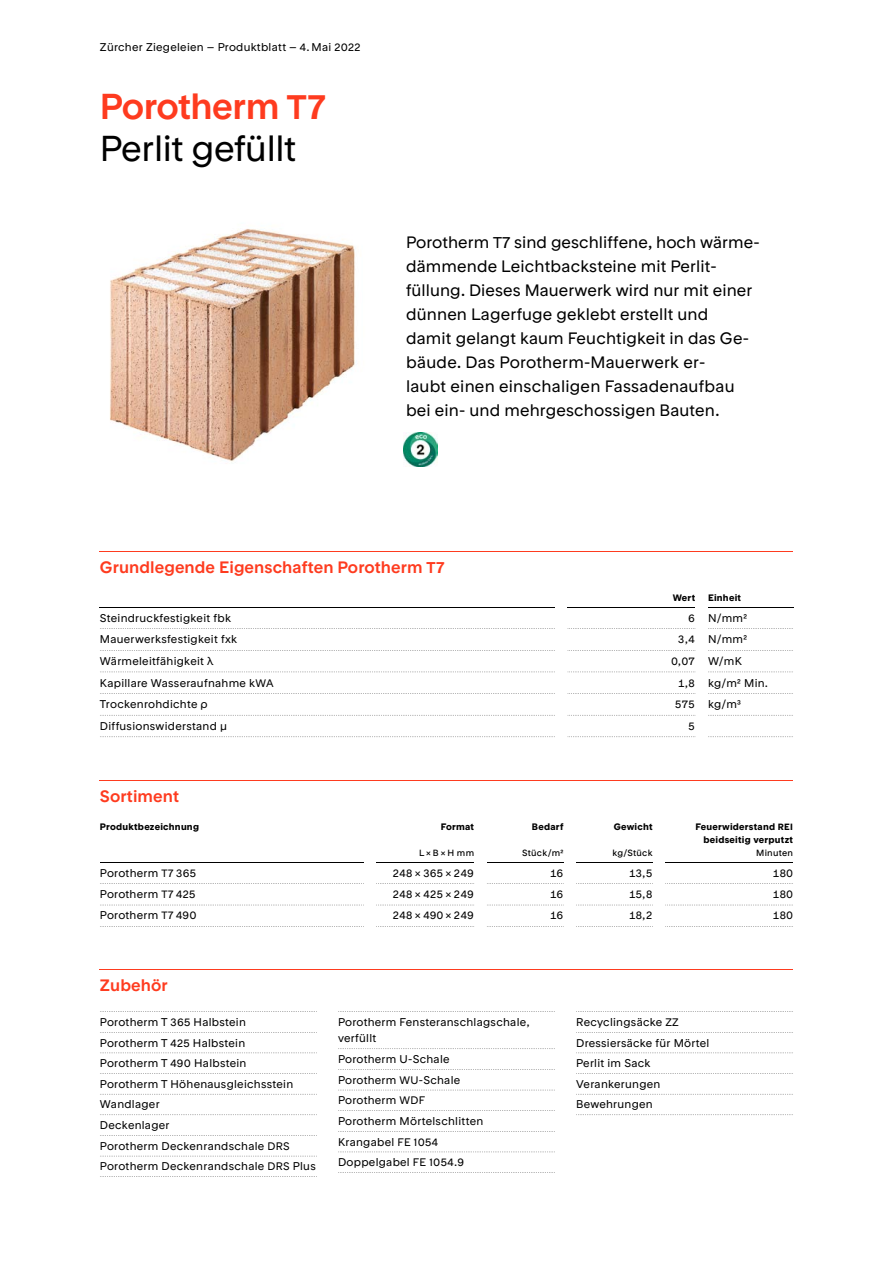
<style>
.page{position:relative;width:893px;height:1263px;background:#fff}
.page>*{position:absolute;margin:0;border:0;box-sizing:border-box;transform-origin:0 0}
.t1{font:36px/42px "RT Rondelle";letter-spacing:-.01em;color:#000}
.t2{font:16.5px/24px "RT Rondelle";letter-spacing:.01em;color:#000}
.t3{font:500 16.5px "RT Rondelle";letter-spacing:.005em;color:#fe3b1f}
.t4{font:11.25px/20.7px "RT Rondelle";letter-spacing:.025em;color:#000}
.t5{font:700 9.3px/13.5px "RT Rondelle";letter-spacing:.025em;color:#000;text-align:right}
.t6{font:9px "RT Rondelle";letter-spacing:.03em;color:#000}
.s1{font-weight:500;color:#fe3b1f}
.s2{font-weight:500;font-size:34.05px;color:#fe3b1f}
.s3{font-size:15.6px}
.s4{font-size:10.95px}
.s5{font-size:9.15px}
.s6{font-size:10.65px}
</style>
<div class="page">
<hr style="left:100px;top:780px;width:693px;height:1px;background:#fe3b1f">
<svg style="left:487px;top:883px;width:76px;height:1px"></svg>
<svg style="left:487px;top:905px;width:75px;height:1px"></svg>
<svg style="left:487px;top:926px;width:76px;height:1px"></svg>
<hr style="left:100px;top:862px;width:264px;height:1px;background:#000">
<hr style="left:376px;top:862px;width:98px;height:1px;background:#000">
<hr style="left:487px;top:862px;width:76px;height:1px;background:#000">
<hr style="left:576px;top:862px;width:77px;height:1px;background:#000">
<hr style="left:665px;top:862px;width:128px;height:1px;background:#000">
<svg style="left:100px;top:883px;width:264px;height:1px"></svg>
<svg style="left:100px;top:905px;width:264px;height:1px"></svg>
<svg style="left:100px;top:926px;width:264px;height:1px"></svg>
<svg style="left:376px;top:883px;width:98px;height:1px"></svg>
<svg style="left:376px;top:905px;width:98px;height:1px"></svg>
<svg style="left:376px;top:926px;width:98px;height:1px"></svg>
<svg style="left:576px;top:883px;width:77px;height:1px"></svg>
<svg style="left:665px;top:883px;width:89px;height:1px"></svg>
<svg style="left:576px;top:905px;width:77px;height:1px"></svg>
<svg style="left:665px;top:905px;width:89px;height:1px"></svg>
<svg style="left:576px;top:926px;width:77px;height:1px"></svg>
<svg style="left:665px;top:926px;width:89px;height:1px"></svg>
<hr style="left:100px;top:969px;width:693px;height:1px;background:#fe3b1f">
<svg style="left:100px;top:1011px;width:217px;height:1px"></svg>
<svg style="left:100px;top:1032px;width:217px;height:1px"></svg>
<svg style="left:100px;top:1052px;width:217px;height:1px"></svg>
<svg style="left:100px;top:1073px;width:217px;height:1px"></svg>
<svg style="left:100px;top:1094px;width:217px;height:1px"></svg>
<svg style="left:100px;top:1114px;width:217px;height:1px"></svg>
<svg style="left:100px;top:1135px;width:217px;height:1px"></svg>
<svg style="left:100px;top:1156px;width:217px;height:1px"></svg>
<svg style="left:100px;top:1176px;width:217px;height:1px"></svg>
<svg style="left:338px;top:1011px;width:217px;height:1px"></svg>
<svg style="left:338px;top:1048px;width:217px;height:1px"></svg>
<svg style="left:338px;top:1069px;width:217px;height:1px"></svg>
<svg style="left:338px;top:1090px;width:217px;height:1px"></svg>
<svg style="left:338px;top:1110px;width:217px;height:1px"></svg>
<svg style="left:338px;top:1131px;width:217px;height:1px"></svg>
<svg style="left:338px;top:1151px;width:217px;height:1px"></svg>
<svg style="left:338px;top:1172px;width:217px;height:1px"></svg>
<svg style="left:576px;top:1011px;width:179px;height:1px"></svg>
<svg style="left:576px;top:1032px;width:179px;height:1px"></svg>
<svg style="left:576px;top:1052px;width:179px;height:1px"></svg>
<svg style="left:576px;top:1073px;width:179px;height:1px"></svg>
<svg style="left:576px;top:1094px;width:179px;height:1px"></svg>
<svg style="left:576px;top:1114px;width:179px;height:1px"></svg>
<hr style="left:100px;top:551px;width:693px;height:1px;background:#fe3b1f">
<hr style="left:100px;top:607px;width:455px;height:1px;background:#000">
<hr style="left:568px;top:607px;width:127px;height:1px;background:#000">
<hr style="left:708px;top:607px;width:85px;height:1px;background:#000">
<svg style="left:568px;top:736px;width:127px;height:1px"></svg>
<svg style="left:100px;top:736px;width:455px;height:1px"></svg>
<svg style="left:708px;top:736px;width:47px;height:1px"></svg>
<svg style="left:568px;top:715px;width:127px;height:1px"></svg>
<svg style="left:100px;top:715px;width:455px;height:1px"></svg>
<svg style="left:708px;top:715px;width:47px;height:1px"></svg>
<svg style="left:568px;top:693px;width:127px;height:1px"></svg>
<svg style="left:100px;top:693px;width:455px;height:1px"></svg>
<svg style="left:708px;top:693px;width:47px;height:1px"></svg>
<svg style="left:568px;top:672px;width:127px;height:1px"></svg>
<svg style="left:100px;top:672px;width:455px;height:1px"></svg>
<svg style="left:708px;top:672px;width:47px;height:1px"></svg>
<svg style="left:708px;top:650px;width:47px;height:1px"></svg>
<svg style="left:100px;top:650px;width:455px;height:1px"></svg>
<svg style="left:568px;top:650px;width:127px;height:1px"></svg>
<svg style="left:568px;top:628px;width:127px;height:1px"></svg>
<svg style="left:100px;top:628px;width:455px;height:1px"></svg>
<svg style="left:708px;top:628px;width:47px;height:1px"></svg>
<img style="left:404px;top:433px;width:34px;height:34px">
<img style="left:110px;top:229px;width:245px;height:233px">
<p class="t4" style="left:100px;top:36px;width:149px">Mauerwerk – Monolithisch</p>
<p class="t4" style="left:100px;top:37px;width:262px">Zürcher Ziegeleien – Produktblatt – 4. Mai 2022</p>
<h1 class="t1" style="left:100px;top:85px;width:227px"><span class="s1">Porotherm</span> <span class="s2">T</span><span class="s1">7<br></span>Perlit gefüllt</h1>
<p class="t2" style="left:406px;top:230px;width:355px">Porotherm <span class="s3">T</span>7 sind geschliffene, hoch wärme&shy;dämmende Leichtbacksteine mit Perlit&shy;füllung. Dieses Mauerwerk wird nur mit einer dünnen Lagerfuge geklebt erstellt und<br>damit gelangt kaum Feuchtigkeit in das Ge&shy;bäude. Das Porotherm-Mauerwerk er-<br>laubt einen einschaligen Fassadenaufbau bei ein- und mehrgeschossigen Bauten.</p>
<h2 class="t3" style="left:100px;top:557px;width:346px">Grundlegende Eigenschaften Porotherm <span class="s3">T</span>7</h2>
<p class="t5" style="left:673px;top:591px;width:24px">Wert</p>
<p class="t5" style="left:708px;top:591px;width:35px">Einheit</p>
<p class="t4" style="left:100px;top:607px;width:133px">Steindruckfestigkeit fbk</p>
<p class="t4" style="left:688px;top:607px;width:60px">6 N/mm2</p>
<p class="t4" style="left:100px;top:629px;width:139px">Mauerwerksfestigkeit fxk</p>
<p class="t4" style="left:678px;top:629px;width:71px">3,4 N/mm2</p>
<p class="t4" style="left:100px;top:651px;width:115px">Wärmeleitfähigkeit λ</p>
<p class="t4" style="left:671px;top:651px;width:72px">0,07 W/mK</p>
<p class="t4" style="left:100px;top:672px;width:175px">Kapillare Wasseraufnahme k<span class="s4">WA</span></p>
<p class="t4" style="left:678px;top:672px;width:92px">1,8 kg/m2 Min.</p>
<p class="t4" style="left:100px;top:694px;width:109px">Trockenrohdichte ρ</p>
<p class="t4" style="left:675px;top:694px;width:68px">575 kg/m3</p>
<p class="t4" style="left:100px;top:715px;width:129px">Diffusionswiderstand μ</p>
<p class="t4" style="left:688px;top:715px;width:8px">5</p>
<h2 class="t3" style="left:100px;top:786px;width:81px">Sortiment</h2>
<p class="t5" style="left:100px;top:819px;width:101px">Produktbezeichnung</p>
<p class="t5" style="left:441px;top:819px;width:35px">Format</p>
<p class="t5" style="left:532px;top:819px;width:33px">Bedarf</p>
<p class="t5" style="left:614px;top:819px;width:40px">Gewicht</p>
<p class="t5" style="left:695px;top:819px;width:99px">Feuerwiderstand <span class="s5">REI </span>beidseitig verputzt</p>
<p class="t6" style="left:419px;top:847px;width:57px">L × B × H mm</p>
<p class="t6" style="left:522px;top:847px;width:43px">Stück/m2</p>
<p class="t6" style="left:612px;top:847px;width:42px">kg/Stück</p>
<p class="t6" style="left:756px;top:847px;width:38px">Minuten</p>
<p class="t4" style="left:100px;top:862px;width:98px">Porotherm <span class="s6">T</span>7 365</p>
<p class="t4" style="left:392px;top:862px;width:83px">248 × 365 × 249</p>
<p class="t4" style="left:550px;top:862px;width:15px">16</p>
<p class="t4" style="left:629px;top:862px;width:26px">13,5</p>
<p class="t4" style="left:773px;top:862px;width:22px">180</p>
<p class="t4" style="left:100px;top:884px;width:97px">Porotherm <span class="s6">T</span>7 425</p>
<p class="t4" style="left:392px;top:884px;width:83px">248 × 425 × 249</p>
<p class="t4" style="left:550px;top:884px;width:15px">16</p>
<p class="t4" style="left:629px;top:884px;width:26px">15,8</p>
<p class="t4" style="left:773px;top:884px;width:22px">180</p>
<p class="t4" style="left:100px;top:905px;width:98px">Porotherm <span class="s6">T</span>7 490</p>
<p class="t4" style="left:392px;top:905px;width:83px">248 × 490 × 249</p>
<p class="t4" style="left:550px;top:905px;width:15px">16</p>
<p class="t4" style="left:629px;top:905px;width:26px">18,2</p>
<p class="t4" style="left:773px;top:905px;width:22px">180</p>
<h2 class="t3" style="left:100px;top:975px;width:69px">Zubehör</h2>
<p class="t4" style="left:100px;top:1012px;width:217px">Porotherm T 365 Halbstein<br>Porotherm T 425 Halbstein<br>Porotherm T 490 Halbstein<br>Porotherm T Höhenausgleichsstein<br>Wandlager<br>Deckenlager<br>Porotherm Deckenrandschale <span class="s4">DRS<br></span>Porotherm Deckenrandschale <span class="s4">DRS</span> Plus</p>
<p class="t4" style="left:338px;top:1014px;width:193px;line-height:16.5px">Porotherm Fensteranschlagschale, verfüllt</p>
<p class="t4" style="left:338px;top:1049px;width:147px">Porotherm U-Schale<br>Porotherm <span class="s4">WU</span>-Schale<br>Porotherm <span class="s4">WDF<br></span>Porotherm Mörtelschlitten<br>Krangabel <span class="s4">FE</span> 1054<br>Doppelgabel <span class="s4">FE</span> 1054.9</p>
<p class="t4" style="left:576px;top:1012px;width:135px">Recyclingsäcke <span class="s4">ZZ<br></span>Dressiersäcke für Mörtel<br>Perlit im Sack<br>Verankerungen<br>Bewehrungen</p>
</div>
